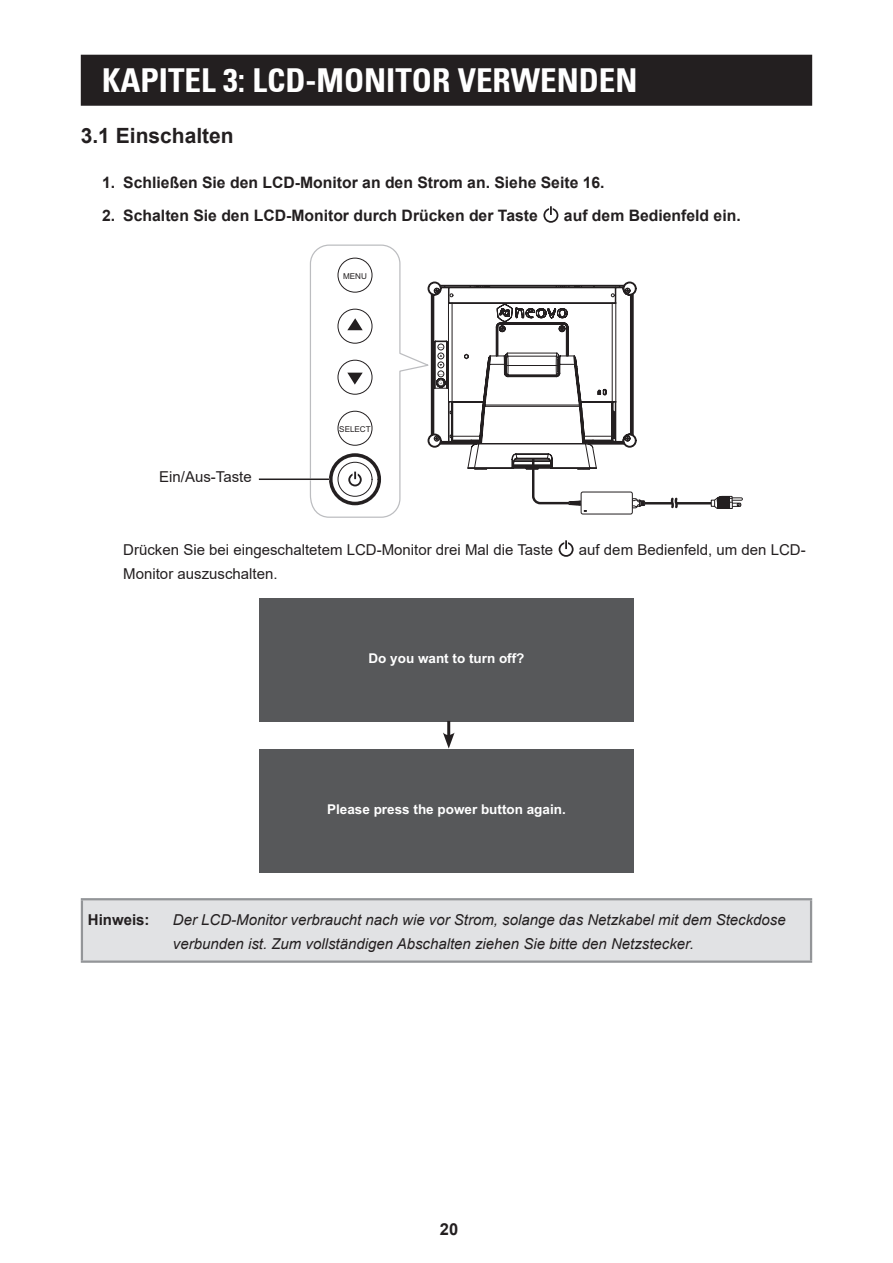
<style>
.page{position:relative;width:893px;height:1263px;background:#fff}
.page>*{position:absolute;margin:0;border:0;box-sizing:border-box;transform-origin:0 0}
.t1{font:700 condensed 33px "Univers 67";color:#fff}
.Head1_NonTOC{font:700 21px "Arial";color:#231f20}
.t2{font:700 16.5px "Arial";color:#231f20}
.t3{font:700 15.75px "Arial";color:#231f20}
.Body{font:italic 15px/24px "Arial";color:#231f20}
.Body-2{font:15px "Arial";color:#231f20}
.Body-3{font:700 15px "Arial";color:#231f20}
.t4{font:700 13.5px "Arial";color:#fff}
.t5{font:8.1px "Arial";color:#231f20}
</style>
<div class="page">
<div style="left:82px;top:55px;width:729px;height:50px;background:#231f20"></div>
<div style="left:81px;top:55px;width:731px;height:51px;border:2px solid #231f20"></div>
<svg style="left:543px;top:206px;width:15px;height:17px"></svg>
<svg style="left:310px;top:244px;width:433px;height:274px"></svg>
<hr style="left:259px;top:478px;width:70px;height:2px;background:#231f20">
<svg style="left:559px;top:540px;width:15px;height:17px"></svg>
<div style="left:259px;top:598px;width:375px;height:124px;background:#57585a"></div>
<hr style="left:447px;top:721px;width:3px;height:17px;background:#231f20">
<svg style="left:443px;top:732px;width:12px;height:16px"></svg>
<div style="left:259px;top:749px;width:375px;height:123px;background:#57585a"></div>
<div style="left:82px;top:899px;width:729px;height:63px;background:#e1e2e4"></div>
<hr style="left:81px;top:898px;width:731px;height:2px;background:#939598">
<hr style="left:81px;top:900px;width:2px;height:60px;background:#939598">
<hr style="left:810px;top:900px;width:2px;height:60px;background:#939598">
<hr style="left:81px;top:960px;width:731px;height:3px;background:#939598">
<h1 class="t1" style="left:102px;top:60px;width:537px">KAPITEL 3: LCD-MONITOR VERWENDEN</h1>
<p class="Head1_NonTOC" style="left:81px;top:121px;width:154px">3.1 Einschalten</p>
<p class="t3" style="left:102px;top:171px;width:504px">1. Schließen Sie den LCD-Monitor an den Strom an. Siehe Seite 16.</p>
<p class="t3" style="left:102px;top:204px;width:437px">2. Schalten Sie den LCD-Monitor durch Drücken der Taste</p>
<p class="t3" style="left:564px;top:204px;width:178px">auf dem Bedienfeld ein.</p>
<p class="t5" style="left:343px;top:270px;width:25px">MENU</p>
<p class="Body-2" style="left:159px;top:466px;width:94px">Ein/Aus-Taste</p>
<p class="t5" style="left:339px;top:424px;width:33px">SELECT</p>
<p class="Body-2" style="left:123px;top:539px;width:431px">Drücken Sie bei eingeschaltetem LCD-Monitor drei Mal die Taste</p>
<p class="Body-2" style="left:579px;top:539px;width:228px">auf dem Bedienfeld, um den LCD-</p>
<p class="Body-2" style="left:123px;top:563px;width:156px">Monitor auszuschalten.</p>
<p class="t4" style="left:368px;top:649px;width:157px">Do you want to turn off?</p>
<p class="t4" style="left:327px;top:800px;width:240px">Please press the power button again.</p>
<p class="Body-3" style="left:88px;top:909px;width:63px">Hinweis:</p>
<p class="Body" style="left:173px;top:908px;width:614px">Der LCD-Monitor verbraucht nach wie vor Strom, solange das Netzkabel mit dem Steckdose verbunden ist. Zum vollständigen Abschalten ziehen Sie bitte den Netzstecker.</p>
<p class="t2" style="left:440px;top:1217px;width:20px">20</p>
</div>
